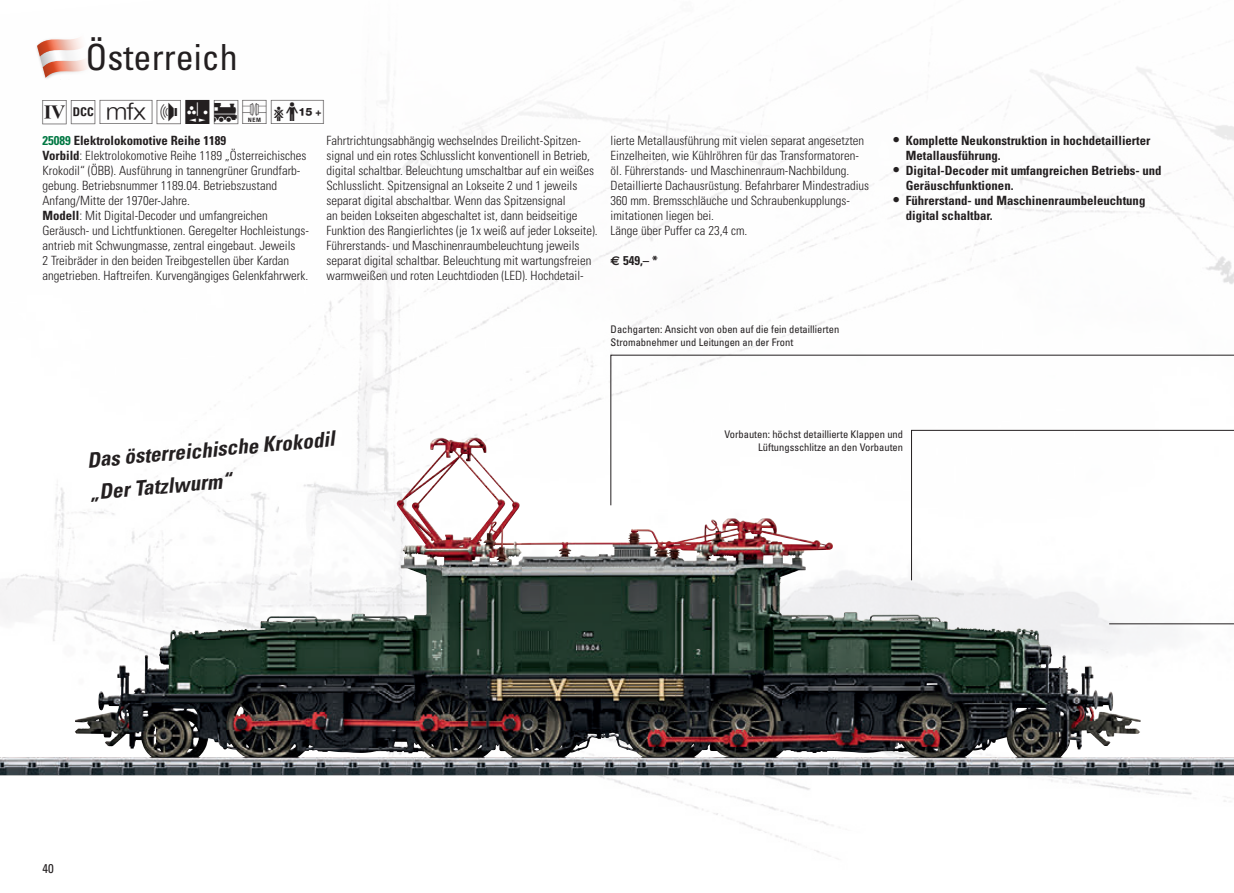
<style>
.page{position:relative;width:1234px;height:893px;background:#fff}
.page>*{position:absolute;margin:0;border:0;box-sizing:border-box;transform-origin:0 0}
.t1{font:condensed 36px "Univers LT Std";color:#231f20}
.t2{font:30px "Trix Piktos";color:#231f20}
.t3{font:italic 700 condensed 21px/32.5px "Univers LT Std";color:#231f20}
.t4{font:300 condensed 12.75px/15px "Univers LT Std";color:#231f20}
.t5{font:700 condensed 12.75px/15px "Univers LT Std";color:#231f20}
.t6{font:condensed 12.75px "Univers LT Std";color:#231f20}
.t7{font:condensed 10.5px/12.6px "Univers LT Std";color:#231f20}
.s1{color:#007742}
.s2{font-weight:700}
.s3{font-family:"Euro Sans";font-stretch:normal}
.s4{font-size:15px}
</style>
<div class="page">
<img style="left:0;top:58px;width:1233px;height:801px">
<img style="left:33px;top:47px;width:64px;height:32px">
<svg style="left:37px;top:38px;width:56px;height:41px"></svg>
<img style="left:222px;top:438px;width:252px;height:193px">
<svg style="left:610px;top:355px;width:623px;height:151px"></svg>
<svg style="left:910px;top:430px;width:323px;height:151px"></svg>
<hr style="left:1108px;top:624px;width:125px;height:1px;background:#231f20">
<h1 class="t1" style="left:86px;top:35px;width:153px">Österreich</h1>
<h2 class="t2" style="left:43px;top:96px;width:287px">e§`!MZï\</h2>
<p class="t5" style="left:43px;top:133px;width:185px"><span class="s1">25089</span> Elektrolokomotive Reihe 1189</p>
<p class="t4" style="left:326px;top:133px;width:273px">Fahrtrichtungsabhängig wechselndes Dreilicht-Spitzen&shy;signal und ein rotes Schlusslicht konventionell in Betrieb, digital schaltbar. Beleuchtung umschaltbar auf ein weißes Schlusslicht. Spitzensignal an Lokseite 2 und 1 jeweils separat digital abschaltbar. Wenn das Spitzensignal<br>an beiden Lokseiten abgeschaltet ist, dann beidseitige Funktion des Rangierlichtes (je 1x weiß auf jeder Lokseite).<br>Führerstands- und Maschinenraumbeleuchtung jeweils separat digital schaltbar. Beleuchtung mit wartungsfreien warmweißen und roten Leuchtdioden (LED). Hochdetail-</p>
<p class="t4" style="left:43px;top:148px;width:268px"><span class="s2">Vorbild</span>: Elektrolokomotive Reihe 1189 „Österreichisches Krokodil“ (ÖBB). Ausführung in tannengrüner Grundfarb&shy;gebung. Betriebsnummer 1189.04. Betriebszustand Anfang/Mitte der 1970er-Jahre.<br><span class="s2">Modell</span>: Mit Digital-Decoder und umfangreichen Geräusch- und Lichtfunktionen. Geregelter Hochleistungs&shy;antrieb mit Schwungmasse, zentral eingebaut. Jeweils<br>2 Treibräder in den beiden Treibgestellen über Kardan angetrieben. Haftreifen. Kurvengängiges Gelenkfahrwerk.</p>
<p class="t4" style="left:610px;top:133px;width:260px">lierte Metallausführung mit vielen separat angesetzten Einzelheiten, wie Kühlröhren für das Transformatoren&shy;öl. Führerstands- und Maschinenraum-Nachbildung.<br>Detaillierte Dachausrüstung. Befahrbarer Mindestradius 360 mm. Bremsschläuche und Schraubenkupplungs&shy;imitationen liegen bei.<br>Länge über Puffer ca 23,4 cm.</p>
<p class="t5" style="left:610px;top:253px;width:49px"><span class="s3">€</span> 549,– *</p>
<p class="t7" style="left:610px;top:323px;width:230px">Dachgarten: Ansicht von oben auf die fein detaillierten<br>Stromabnehmer und Leitungen an der Front</p>
<p class="t5" style="left:905px;top:133px;width:246px;text-indent:-13px"><span class="s4">•</span> Komplette Neukonstruktion in hochdetaillierter<br>Metallausführung.</p>
<p class="t5" style="left:905px;top:163px;width:257px;text-indent:-13px"><span class="s4">•</span> Digital-Decoder mit umfangreichen Betriebs- und<br>Geräuschfunktionen.</p>
<p class="t5" style="left:905px;top:193px;width:241px;text-indent:-13px"><span class="s4">•</span> Führerstand- und Maschinenraumbeleuchtung digital schaltbar.</p>
<h3 class="t3" style="left:86px;top:444px;width:250px;rotate:-5deg">Das österreichische Krokodil „Der Tatzlwurm“</h3>
<p class="t7" style="left:724px;top:428px;width:180px;text-align:right">Vorbauten: höchst detaillierte Klappen und<br>Lüftungsschlitze an den Vorbauten</p>
<p class="t6" style="left:43px;top:861px;width:13px">40</p>
</div>
